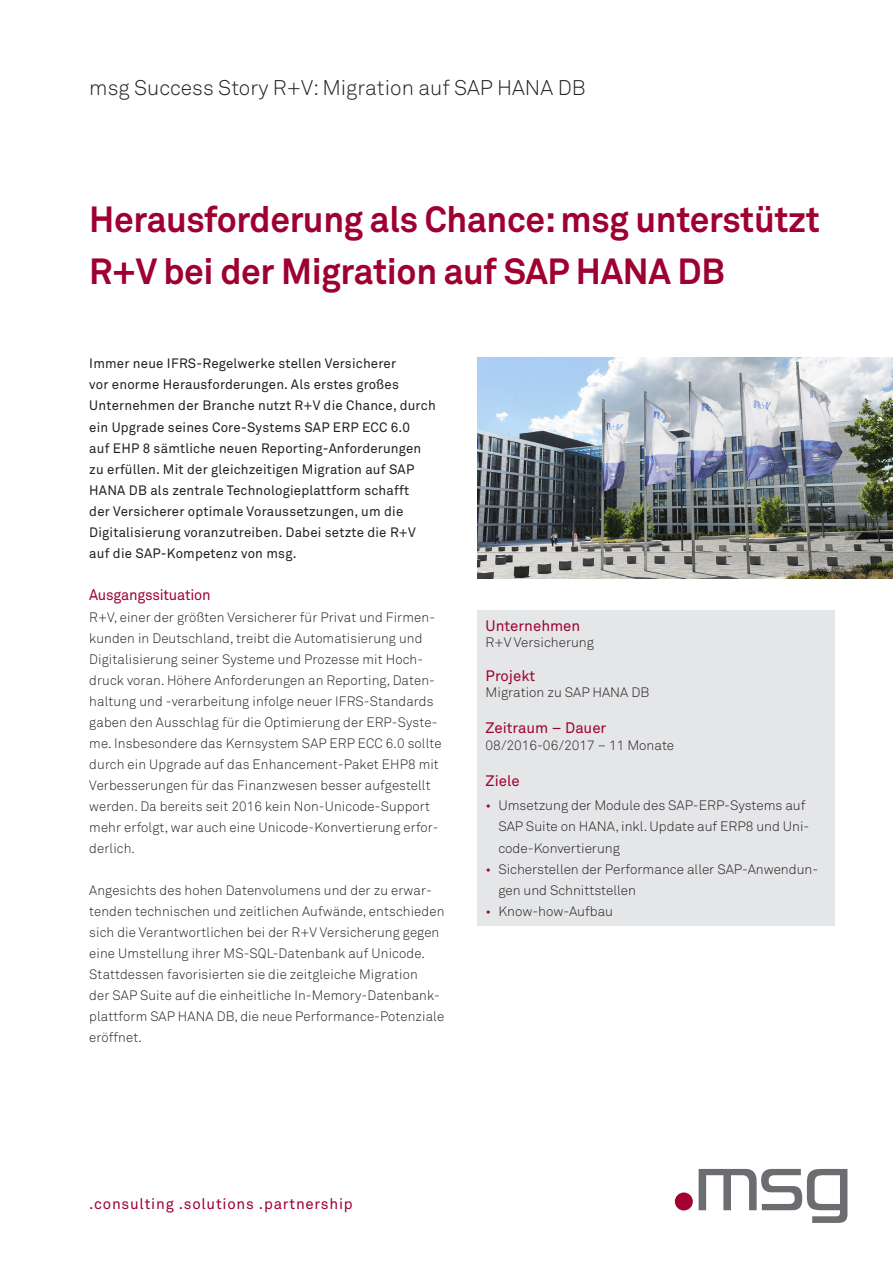
<style>
.page{position:relative;width:893px;height:1263px;background:#fff}
.page>*{position:absolute;margin:0;border:0;box-sizing:border-box;transform-origin:0 0}
.t1{font:700 36px/52.7px "Akkurat Std";letter-spacing:-.01em;color:#9e0131}
.t2{font:300 21px "Akkurat Std";color:#231f20}
.t3{font:15px "Akkurat Std";color:#9e0131}
.t4{font:15px "Akkurat Std";letter-spacing:.05em;color:#9e0131}
.t5{font:300 13.5px/21px "Akkurat Std";letter-spacing:.01em;color:#231f20}
.t6{font:13.5px/21px "Akkurat Std";letter-spacing:.015em;color:#231f20}
.s1{color:#9e0131}
</style>
<div class="page">
<div style="left:675px;top:1192px;width:18px;height:18px;background:#a40133;border-radius:50%"></div>
<svg style="left:699px;top:1169px;width:148px;height:54px"></svg>
<img style="left:477px;top:358px;width:416px;height:221px">
<div style="left:477px;top:610px;width:358px;height:316px;background:#e5e6e8"></div>
<h2 class="t2" style="left:89px;top:75px;width:498px">msg Success Story R+V: Migration auf SAP HANA DB</h2>
<h1 class="t1" style="left:89px;top:192px;width:732px">Herausforderung als Chance: msg unterstützt<br>R+V bei der Migration auf SAP HANA DB</h1>
<p class="t6" style="left:89px;top:353px;width:348px">Immer neue IFRS-Regelwerke stellen Versicherer<br>vor enorme Herausforderungen. Als erstes großes Unternehmen der Branche nutzt R+V die Chance, durch ein Upgrade seines Core-Systems SAP ERP ECC 6.0<br>auf EHP 8 sämtliche neuen Reporting-Anforderungen zu erfüllen. Mit der gleichzeitigen Migration auf SAP HANA DB als zentrale Technologieplattform schafft<br>der Versicherer optimale Voraussetzungen, um die Digitalisierung voranzutreiben. Dabei setzte die R+V auf die SAP-Kompetenz von msg.</p>
<p class="t3" style="left:89px;top:586px;width:123px">Ausgangssituation</p>
<p class="t5" style="left:89px;top:606px;width:354px">R+V, einer der größten Versicherer für Privat und Firmen&shy;kunden in Deutschland, treibt die Automatisierung und Digitalisierung seiner Systeme und Prozesse mit Hoch&shy;druck voran. Höhere Anforderungen an Reporting, Daten&shy;haltung und -verarbeitung infolge neuer IFRS-Standards gaben den Ausschlag für die Optimierung der ERP-Syste&shy;me. Insbesondere das Kernsystem SAP ERP ECC 6.0 sollte durch ein Upgrade auf das Enhancement-Paket EHP8 mit Verbesserungen für das Finanzwesen besser aufgestellt werden. Da bereits seit 2016 kein Non-Unicode-Support mehr erfolgt, war auch eine Unicode-Konvertierung erfor&shy;derlich.</p>
<p class="t5" style="left:89px;top:879px;width:357px">Angesichts des hohen Datenvolumens und der zu erwar&shy;tenden technischen und zeitlichen Aufwände, entschieden sich die Verantwortlichen bei der R+V Versicherung gegen eine Umstellung ihrer MS-SQL-Datenbank auf Unicode.<br>Stattdessen favorisierten sie die zeitgleiche Migration<br>der SAP Suite auf die einheitliche In-Memory-Datenbank&shy;plattform SAP HANA DB, die neue Performance-Potenziale eröffnet.</p>
<p class="t3" style="left:486px;top:617px;width:96px">Unternehmen</p>
<p class="t5" style="left:486px;top:632px;width:110px">R+V Versicherung</p>
<p class="t3" style="left:486px;top:667px;width:51px">Projekt</p>
<p class="t5" style="left:486px;top:682px;width:165px">Migration zu SAP HANA DB</p>
<p class="t3" style="left:486px;top:719px;width:122px">Zeitraum – Dauer</p>
<p class="t5" style="left:486px;top:734px;width:190px">08/2016-06/2017 – 11 Monate</p>
<p class="t3" style="left:486px;top:771px;width:36px">Ziele</p>
<p class="t5" style="left:498px;top:795px;width:313px;text-indent:-13px"><span class="s1">•</span> Umsetzung der Module des SAP-ERP-Systems auf<br>SAP Suite on HANA, inkl. Update auf ERP8 und Uni&shy;code-Konvertierung</p>
<p class="t5" style="left:498px;top:858px;width:321px;text-indent:-13px"><span class="s1">•</span> Sicherstellen der Performance aller SAP-Anwendun&shy;gen und Schnittstellen</p>
<p class="t5" style="left:486px;top:900px;width:129px"><span class="s1">•</span> Know-how-Aufbau</p>
<p class="t4" style="left:89px;top:1195px;width:265px">.consulting .solutions .partnership</p>
</div>
